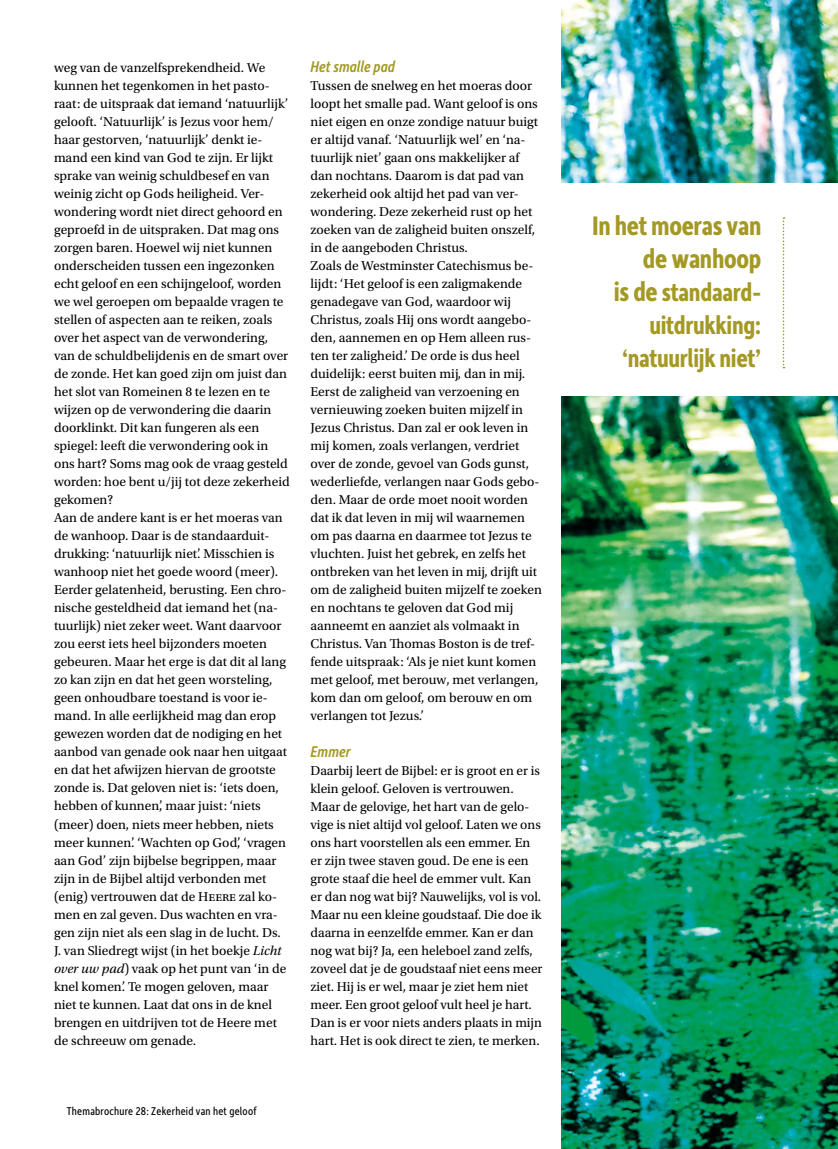
<style>
.page{position:relative;width:838px;height:1149px;background:#fff}
.page>*{position:absolute;margin:0;border:0;box-sizing:border-box;transform-origin:0 0}
.t1{font:700 28.5px/33px "Depot New Condensed";letter-spacing:-.01em;color:#a49924;text-align:right}
.t2{font:700 27px/33px "Depot New Condensed";letter-spacing:-.01em;color:#a49924;text-align:right}
.t3{font:italic 500 16.5px "Depot New Condensed";color:#a49924}
.t4{font:13.5px/18px "Utopia Std";color:#000}
.t5{font:12px "Depot New Condensed";letter-spacing:.02em;color:#000}
.s1{font-style:italic}
.s2{font-size:28.5px}
</style>
<div class="page">
<img style="left:561px;top:0;width:277px;height:1148px">
<div style="left:551px;top:183px;width:287px;height:213px;background:#fff"></div>
<svg style="left:782px;top:217px;width:2px;height:151px"></svg>
<p class="t4" style="left:54px;top:59px;width:237px">weg van de vanzelfsprekendheid. We kunnen het tegenkomen in het pasto&shy;raat: de uitspraak dat iemand ‘natuurlijk’ gelooft. ‘Natuurlijk’ is Jezus voor hem/ haar gestorven, ‘natuurlijk’ denkt ie&shy;mand een kind van God te zijn. Er lijkt sprake van weinig schuldbesef en van weinig zicht op Gods heiligheid. Ver&shy;wondering wordt niet direct gehoord en geproefd in de uitspraken. Dat mag ons zorgen baren. Hoewel wij niet kunnen onderscheiden tussen een ingezonken echt geloof en een schijngeloof, worden we wel geroepen om bepaalde vragen te stellen of aspecten aan te reiken, zoals over het aspect van de verwondering, van de schuldbelijdenis en de smart over de zonde. Het kan goed zijn om juist dan het slot van Romeinen 8 te lezen en te wijzen op de verwondering die daarin doorklinkt. Dit kan fungeren als een spiegel: leeft die verwondering ook in ons hart? Soms mag ook de vraag gesteld worden: hoe bent u/jij tot deze zekerheid gekomen?<br>Aan de andere kant is er het moeras van de wanhoop. Daar is de standaarduit&shy;drukking: ‘natuurlijk niet’. Misschien is wanhoop niet het goede woord (meer).<br>Eerder gelatenheid, berusting. Een chro&shy;nische gesteldheid dat iemand het (na&shy;tuurlijk) niet zeker weet. Want daarvoor zou eerst iets heel bijzonders moeten gebeuren. Maar het erge is dat dit al lang zo kan zijn en dat het geen worsteling, geen onhoudbare toestand is voor ie&shy;mand. In alle eerlijkheid mag dan erop gewezen worden dat de nodiging en het aanbod van genade ook naar hen uitgaat en dat het afwijzen hiervan de grootste zonde is. Dat geloven niet is: ‘iets doen, hebben of kunnen’, maar juist: ‘niets (meer) doen, niets meer hebben, niets meer kunnen’. ‘Wachten op God’, ‘vragen aan God’ zijn bijbelse begrippen, maar zijn in de Bijbel altijd verbonden met (enig) vertrouwen dat de Heere zal ko&shy;men en zal geven. Dus wachten en vra&shy;gen zijn niet als een slag in de lucht. Ds.<br>J. van Sliedregt wijst (in het boekje <span class="s1">Licht over uw pad</span>) vaak op het punt van ‘in de knel komen’. Te mogen geloven, maar niet te kunnen. Laat dat ons in de knel brengen en uitdrijven tot de Heere met de schreeuw om genade.</p>
<p class="t3" style="left:310px;top:56px;width:86px">Het smalle pad</p>
<p class="t4" style="left:310px;top:77px;width:233px">Tussen de snelweg en het moeras door loopt het smalle pad. Want geloof is ons niet eigen en onze zondige natuur buigt er altijd vanaf. ‘Natuurlijk wel’ en ‘na&shy;tuurlijk niet’ gaan ons makkelijker af dan nochtans. Daarom is dat pad van zekerheid ook altijd het pad van ver&shy;wondering. Deze zekerheid rust op het zoeken van de zaligheid buiten onszelf, in de aangeboden Christus.<br>Zoals de Westminster Catechismus be&shy;lijdt: ‘Het geloof is een zaligmakende genadegave van God, waardoor wij Christus, zoals Hij ons wordt aangebo&shy;den, aannemen en op Hem alleen rus&shy;ten ter zaligheid.’ De orde is dus heel duidelijk: eerst buiten mij, dan in mij.<br>Eerst de zaligheid van verzoening en vernieuwing zoeken buiten mijzelf in Jezus Christus. Dan zal er ook leven in mij komen, zoals verlangen, verdriet over de zonde, gevoel van Gods gunst, wederliefde, verlangen naar Gods gebo&shy;den. Maar de orde moet nooit worden dat ik dat leven in mij wil waarnemen om pas daarna en daarmee tot Jezus te vluchten. Juist het gebrek, en zelfs het ontbreken van het leven in mij, drijft uit om de zaligheid buiten mijzelf te zoeken en nochtans te geloven dat God mij aanneemt en aanziet als volmaakt in Christus. Van Thomas Boston is de tref&shy;fende uitspraak: ‘Als je niet kunt komen met geloof, met berouw, met verlangen, kom dan om geloof, om berouw en om verlangen tot Jezus.’</p>
<p class="t3" style="left:310px;top:740px;width:42px">Emmer</p>
<p class="t4" style="left:310px;top:761px;width:233px">Daarbij leert de Bijbel: er is groot en er is klein geloof. Geloven is vertrouwen.<br>Maar de gelovige, het hart van de gelo&shy;vige is niet altijd vol geloof. Laten we ons ons hart voorstellen als een emmer. En er zijn twee staven goud. De ene is een grote staaf die heel de emmer vult. Kan er dan nog wat bij? Nauwelijks, vol is vol.<br>Maar nu een kleine goudstaaf. Die doe ik daarna in eenzelfde emmer. Kan er dan nog wat bij? Ja, een heleboel zand zelfs, zoveel dat je de goudstaaf niet eens meer ziet. Hij is er wel, maar je ziet hem niet meer. Een groot geloof vult heel je hart.<br>Dan is er voor niets anders plaats in mijn hart. Het is ook direct te zien, te merken.</p>
<p class="t5" style="left:67px;top:1102px;width:191px">Themabrochure 28: Zekerheid van het geloof</p>
<h1 class="t1" style="left:592px;top:207px;width:171px">In het moeras van de wanhoop</h1>
<h2 class="t2" style="left:613px;top:274px;width:149px"><span class="s2">is de</span> standaard‑ uitdrukking: ‘natuurlijk niet’</h2>
</div>
